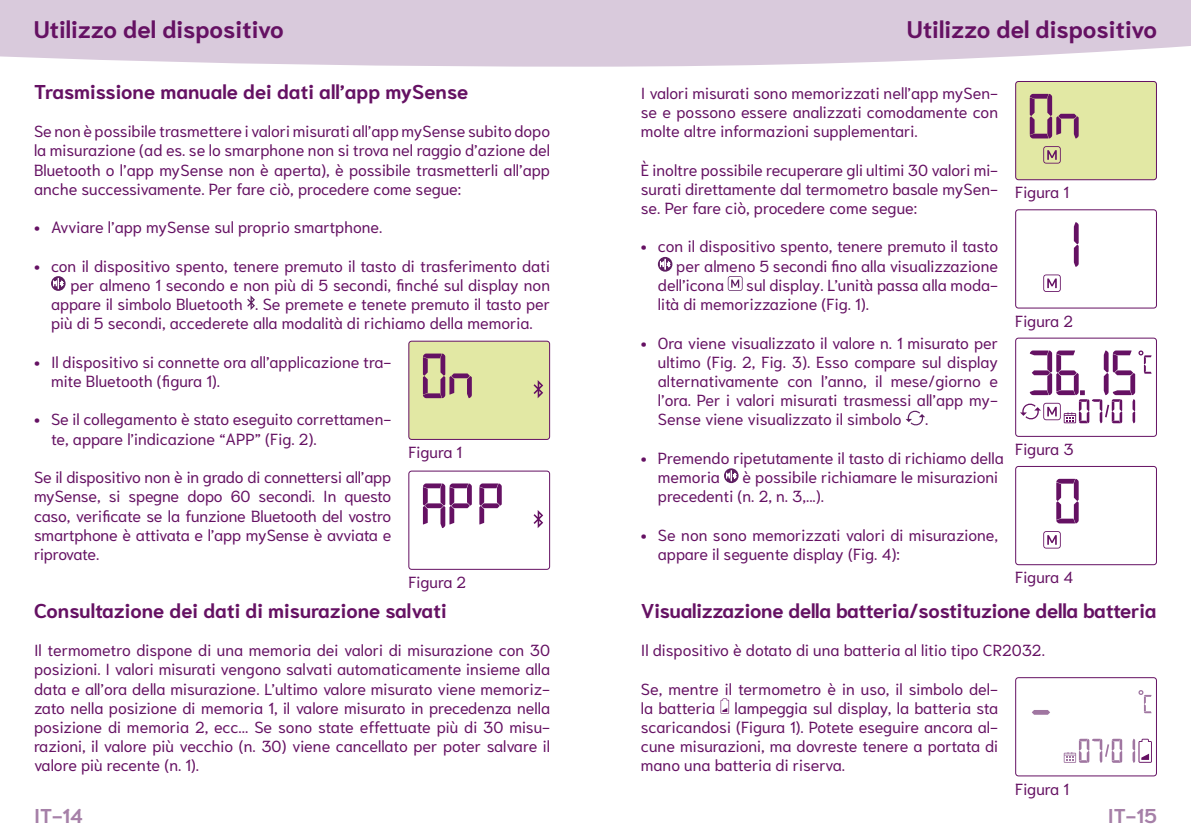
<style>
.page{position:relative;width:1191px;height:840px;background:#fff}
.page>*{position:absolute;margin:0;border:0;box-sizing:border-box;transform-origin:0 0}
.t1{font:700 24px "Niramit";color:#651163}
.t2{font:700 20px "Niramit";color:#651163}
.t3{font:700 20px "Niramit";color:#a680a8}
.t4{font:16px/19.2px "Niramit";color:#651163;text-align:justify}
</style>
<div class="page">
<svg style="left:0;top:0;width:1191px;height:67px;background:#dccede"></svg>
<svg style="left:51px;top:276px;width:15px;height:15px"></svg>
<svg style="left:53px;top:278px;width:11px;height:11px"></svg>
<svg style="left:247px;top:295px;width:8px;height:15px"></svg>
<svg style="left:423px;top:483px;width:49px;height:45px"></svg>
<svg style="left:479px;top:483px;width:23px;height:41px"></svg>
<svg style="left:533px;top:510px;width:10px;height:18px"></svg>
<div style="left:408px;top:470px;width:142px;height:99px;border:1px solid #651163;border-radius:3px"></div>
<div style="left:409px;top:341px;width:140px;height:98px;background:#e2e8a4;border-radius:3px"></div>
<svg style="left:423px;top:353px;width:49px;height:45px"></svg>
<svg style="left:533px;top:380px;width:10px;height:18px"></svg>
<div style="left:408px;top:340px;width:142px;height:99px;border:1px solid #651163;border-radius:3px"></div>
<svg style="left:658px;top:257px;width:14px;height:14px"></svg>
<svg style="left:660px;top:259px;width:10px;height:10px"></svg>
<svg style="left:728px;top:276px;width:14px;height:15px"></svg>
<div style="left:1015px;top:81px;width:141px;height:99px;background:#e2e8a4;border-radius:3px"></div>
<svg style="left:1029px;top:94px;width:49px;height:44px"></svg>
<svg style="left:1043px;top:146px;width:17px;height:17px"></svg>
<div style="left:1015px;top:81px;width:142px;height:99px;border:1px solid #651163;border-radius:3px"></div>
<svg style="left:724px;top:468px;width:14px;height:15px"></svg>
<svg style="left:726px;top:470px;width:10px;height:11px"></svg>
<svg style="left:1056px;top:478px;width:22px;height:45px"></svg>
<svg style="left:1043px;top:531px;width:17px;height:17px"></svg>
<div style="left:1015px;top:465px;width:142px;height:100px;border:1px solid #651163;border-radius:3px"></div>
<svg style="left:905px;top:410px;width:20px;height:15px"></svg>
<svg style="left:1020px;top:350px;width:131px;height:73px"></svg>
<div style="left:1015px;top:337px;width:142px;height:99px;border:1px solid #651163;border-radius:3px"></div>
<svg style="left:1073px;top:222px;width:5px;height:45px"></svg>
<svg style="left:1043px;top:274px;width:17px;height:18px"></svg>
<div style="left:1015px;top:209px;width:142px;height:99px;border:1px solid #651163;border-radius:3px"></div>
<svg style="left:720px;top:698px;width:9px;height:15px"></svg>
<svg style="left:1032px;top:710px;width:18px;height:4px"></svg>
<svg style="left:1063px;top:738px;width:59px;height:24px"></svg>
<svg style="left:1138px;top:690px;width:13px;height:22px"></svg>
<svg style="left:1132px;top:738px;width:19px;height:24px"></svg>
<div style="left:1015px;top:676px;width:142px;height:100px;border:1px solid #651163;border-radius:3px"></div>
<h1 class="t1" style="left:34px;top:20px;width:251px">Utilizzo del dispositivo</h1>
<h1 class="t1" style="left:907px;top:20px;width:251px">Utilizzo del dispositivo</h1>
<p class="t2" style="left:34px;top:84px;width:436px">Trasmissione manuale dei dati all’app mySense</p>
<p class="t4" style="left:34px;top:123px;width:517px">Se non è possibile trasmettere i valori misurati all’app mySense subito dopo la misurazione (ad es. se lo smarphone non si trova nel raggio d’azione del Bluetooth o l’app mySense non è aperta), è possibile trasmetterli all’app anche successivamente. Per fare ciò, procedere come segue:</p>
<p class="t4" style="left:34px;top:219px;width:350px">• Avviare l’app mySense sul proprio smartphone.</p>
<p class="t4" style="left:34px;top:258px;width:517px">• con il dispositivo spento, tenere premuto il tasto di trasferimento dati</p>
<p class="t4" style="left:70px;top:275px;width:481px">per almeno 1 secondo e non più di 5 secondi, finché sul display non</p>
<p class="t4" style="left:51px;top:296px;width:500px">appare il simbolo Bluetooth . Se premete e tenete premuto il tasto per</p>
<p class="t4" style="left:51px;top:315px;width:483px">più di 5 secondi, accederete alla modalità di richiamo della memoria.</p>
<p class="t4" style="left:51px;top:354px;width:342px;text-indent:-17px">• Il dispositivo si connette ora all’applicazione tra&shy;mite Bluetooth (figura 1).</p>
<p class="t4" style="left:51px;top:411px;width:342px;text-indent:-17px">• Se il collegamento è stato eseguito correttamen&shy;te, appare l’indicazione “APP” (Fig. 2).</p>
<p class="t4" style="left:34px;top:469px;width:359px">Se il dispositivo non è in grado di connettersi all’app mySense, si spegne dopo 60 secondi. In questo caso, verificate se la funzione Bluetooth del vostro smartphone è attivata e l’app mySense è avviata e riprovate.</p>
<p class="t4" style="left:408px;top:574px;width:59px">Figura 2</p>
<p class="t2" style="left:34px;top:602px;width:414px">Consultazione dei dati di misurazione salvati</p>
<p class="t4" style="left:34px;top:642px;width:517px">Il termometro dispone di una memoria dei valori di misurazione con 30 posizioni. I valori misurati vengono salvati automaticamente insieme alla data e all’ora della misurazione. L’ultimo valore misurato viene memoriz&shy;zato nella posizione di memoria 1, il valore misurato in precedenza nella posizione di memoria 2, ecc... Se sono state effettuate più di 30 misu&shy;razioni, il valore più vecchio (n. 30) viene cancellato per poter salvare il valore più recente (n. 1).</p>
<p class="t4" style="left:408px;top:444px;width:55px">Figura 1</p>
<p class="t4" style="left:641px;top:85px;width:359px">I valori misurati sono memorizzati nell’app mySen&shy;se e possono essere analizzati comodamente con molte altre informazioni supplementari.</p>
<p class="t4" style="left:641px;top:162px;width:359px">È inoltre possibile recuperare gli ultimi 30 valori mi&shy;surati direttamente dal termometro basale mySen&shy;se. Per fare ciò, procedere come segue:</p>
<p class="t4" style="left:641px;top:238px;width:359px">• con il dispositivo spento, tenere premuto il tasto</p>
<p class="t4" style="left:676px;top:256px;width:323px">per almeno 5 secondi fino alla visualizzazione</p>
<p class="t4" style="left:658px;top:277px;width:68px">dell’icona</p>
<p class="t4" style="left:658px;top:277px;width:342px;text-indent:88px">sul display. L’unità passa alla moda&shy;lità di memorizzazione (Fig. 1).</p>
<p class="t4" style="left:658px;top:334px;width:342px;text-indent:-17px">• Ora viene visualizzato il valore n. 1 misurato per ultimo (Fig. 2, Fig. 3). Esso compare sul display alternativamente con l’anno, il mese/giorno e l’ora. Per i valori misurati trasmessi all’app my-Sense viene visualizzato il simbolo</p>
<p class="t4" style="left:925px;top:411px;width:5px">.</p>
<p class="t4" style="left:658px;top:450px;width:347px;text-indent:-17px">• Premendo ripetutamente il tasto di richiamo della memoria</p>
<p class="t4" style="left:658px;top:469px;width:342px;text-indent:85px">è possibile richiamare le misurazioni precedenti (n. 2, n. 3,...).</p>
<p class="t4" style="left:658px;top:526px;width:342px;text-indent:-17px">• Se non sono memorizzati valori di misurazione, appare il seguente display (Fig. 4):</p>
<p class="t4" style="left:1015px;top:184px;width:55px">Figura 1</p>
<p class="t4" style="left:1015px;top:313px;width:59px">Figura 2</p>
<p class="t4" style="left:1015px;top:441px;width:60px">Figura 3</p>
<p class="t4" style="left:1015px;top:569px;width:59px">Figura 4</p>
<p class="t2" style="left:641px;top:602px;width:517px">Visualizzazione della batteria/sostituzione della batteria</p>
<p class="t4" style="left:641px;top:642px;width:405px">Il dispositivo è dotato di una batteria al litio tipo CR2032.</p>
<p class="t4" style="left:641px;top:680px;width:359px">Se, mentre il termometro è in uso, il simbolo del&shy;la batteria lampeggia sul display, la batteria sta scaricandosi (Figura 1). Potete eseguire ancora al&shy;cune misurazioni, ma dovreste tenere a portata di mano una batteria di riserva.</p>
<p class="t4" style="left:1015px;top:780px;width:55px">Figura 1</p>
<p class="t3" style="left:34px;top:807px;width:51px">IT-14</p>
<p class="t3" style="left:1107px;top:807px;width:51px">IT-15</p>
</div>
